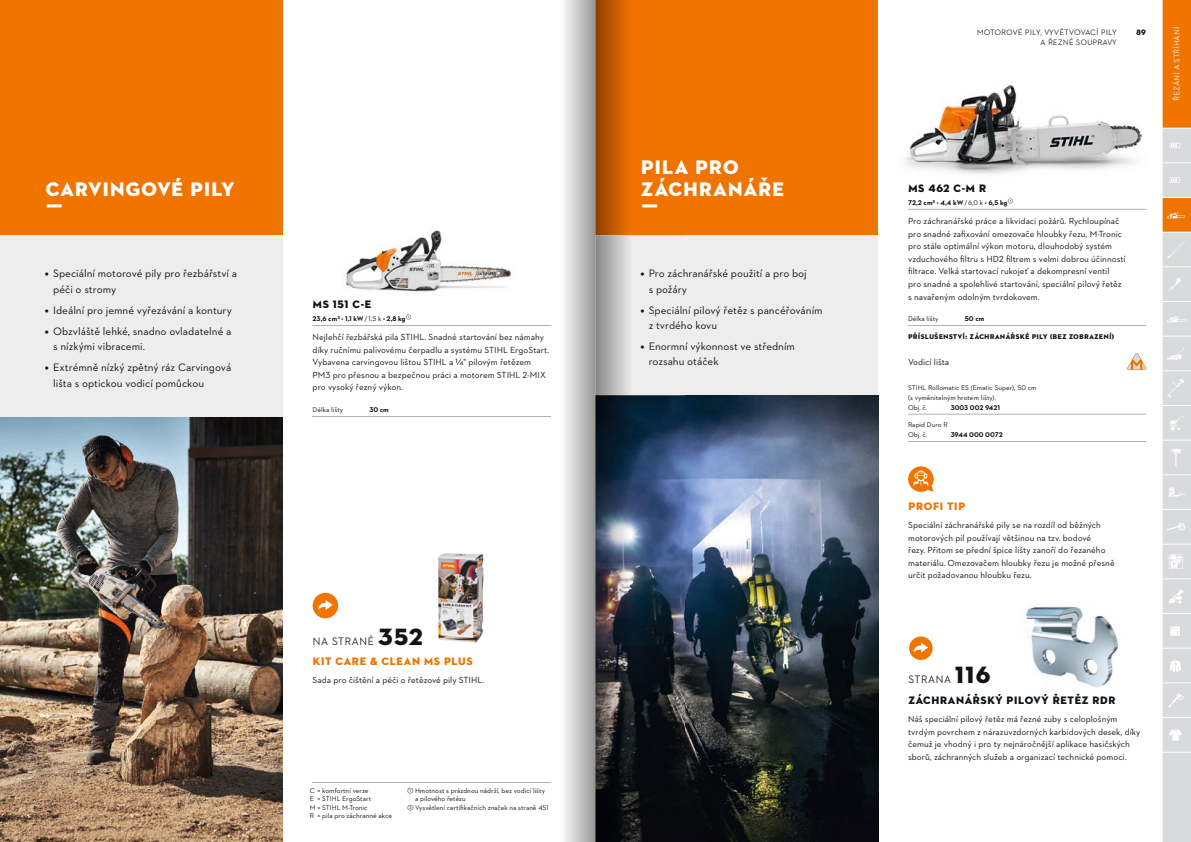
<style>
.page{position:relative;width:1191px;height:842px;background:#fff}
.page>*{position:absolute;margin:0;border:0;box-sizing:border-box;transform-origin:0 0}
.t1{font:20px/22px "STIHL Contraface Display Titling";letter-spacing:-.01em;color:#fff}
.t2{font:11px/15.4px "STIHL Contraface Text";color:#111414}
.t3{font:11px "STIHL Contraface Display Titling";color:#111414}
.t4{font:11px "STIHL Contraface Display Titling";color:#f07400}
.t5{font:500 11px "STIHL Contraface Display";color:#111414}
.t6{font:11px "STIHL Contraface Text";color:#151615}
.t7{font:9px/12.6px "STIHL Contraface Text";color:#111414}
.t8{font:500 8px "STIHL Contraface Display";letter-spacing:-.01em;color:#111414}
.t9{font:500 8px "STIHL Contraface Display";letter-spacing:-.01em;color:#fff}
.t10{font:8px "STIHL Contraface Display Titling";color:#111414}
.t11{font:7px/9.8px "STIHL Contraface Text";color:#111414}
.t12{font:700 7px "STIHL Contraface Text";color:#111414}
.t13{font:7px "STIHL Contraface Display Titling";color:#111414}
.s1{font-weight:400}
.s2{color:#151615}
.s3{font-family:"STIHL Contraface Display Titling";font-weight:400;font-size:24px}
.s4{font-family:"STIHL Contraface Display";font-weight:500}
</style>
<div class="page">
<svg style="left:1127px;top:353px;width:19px;height:17px"></svg>
<img style="left:906px;top:85px;width:236px;height:89px">
<img style="left:595px;top:395px;width:283px;height:447px">
<hr style="left:908px;top:209px;width:238px;height:1px;background:#b0b1b1">
<hr style="left:908px;top:325px;width:238px;height:1px;background:#b0b1b1">
<hr style="left:908px;top:414px;width:238px;height:1px;background:#b0b1b1">
<hr style="left:908px;top:441px;width:238px;height:1px;background:#b0b1b1">
<svg style="left:908px;top:466px;width:25px;height:26px"></svg>
<div style="left:595px;top:0;width:283px;height:235px;background:#f07400"></div>
<div style="left:595px;top:235px;width:283px;height:160px;background:#ededed"></div>
<img style="left:1026px;top:606px;width:92px;height:82px">
<div style="left:908px;top:636px;width:25px;height:24px;background:#f07400;border-radius:50%"></div>
<div style="left:908px;top:635px;width:25px;height:26px;border:1px solid #fff;border-radius:50%"></div>
<svg style="left:913px;top:642px;width:15px;height:11px"></svg>
<img style="left:438px;top:553px;width:45px;height:90px">
<div style="left:313px;top:593px;width:25px;height:25px;background:#f07400;border-radius:50%"></div>
<svg style="left:318px;top:600px;width:15px;height:10px"></svg>
<img style="left:0;top:416px;width:283px;height:426px">
<img style="left:345px;top:230px;width:161px;height:62px">
<hr style="left:313px;top:325px;width:238px;height:1px;background:#b0b1b1">
<hr style="left:313px;top:416px;width:238px;height:1px;background:#b0b1b1">
<div style="left:0;top:0;width:283px;height:235px;background:#f07400"></div>
<div style="left:0;top:235px;width:283px;height:181px;background:#ededed"></div>
<hr style="left:313px;top:782px;width:238px;height:1px;background:#b0b1b1">
<svg style="left:1162px;top:0;width:29px;height:842px"></svg>
<svg style="left:595px;top:0;width:90px;height:395px"></svg>
<div style="left:650px;top:342px;width:35px;height:10px;background:#ededed"></div>
<div style="left:649px;top:357px;width:36px;height:9px;background:#ededed"></div>
<svg style="left:506px;top:0;width:89px;height:842px"></svg>
<div style="left:506px;top:788px;width:39px;height:6px;background:#fff"></div>
<div style="left:506px;top:804px;width:30px;height:7px;background:#fff"></div>
<svg style="left:536px;top:805px;width:12px;height:5px"></svg>
<hr style="left:506px;top:325px;width:45px;height:1px;background:#afb1b1">
<hr style="left:506px;top:416px;width:45px;height:1px;background:#afb1b1">
<div style="left:506px;top:334px;width:38px;height:8px;background:#fff"></div>
<div style="left:506px;top:346px;width:43px;height:9px;background:#fff"></div>
<div style="left:506px;top:359px;width:25px;height:8px;background:#fff"></div>
<div style="left:506px;top:371px;width:40px;height:9px;background:#fff"></div>
<hr style="left:506px;top:782px;width:45px;height:1px;background:#afb1b1">
<h1 class="t1" style="left:45px;top:178px;width:191px">CARVINGOVÉ PILY<br>Ƒ</h1>
<p class="t2" style="left:53px;top:267px;width:185px;text-indent:-9px">● Speciální motorové pily pro řezbářství a péči o stromy</p>
<p class="t2" style="left:45px;top:303px;width:189px">● Ideální pro jemné vyřezávání a kontury</p>
<p class="t2" style="left:53px;top:324px;width:180px;text-indent:-9px">● Obzvláště lehké, snadno ovladatelné a s nízkými vibracemi.</p>
<p class="t2" style="left:53px;top:361px;width:180px;text-indent:-9px">● Extrémně nízký zpětný ráz Carvingová lišta s optickou vodicí pomůckou</p>
<p class="t3" style="left:313px;top:298px;width:60px">MS 151 C-E</p>
<p class="t12" style="left:313px;top:316px;width:100px">23,6 cm3 • 1,1 kW<span class="s1">/ 1,5 k</span> • 2,8 kg<sup>①</sup></p>
<p class="t7" style="left:313px;top:331px;width:238px">Nejlehčí řezbářská pila STIHL. Snadné startování b<span class="s2">ez námahy </span>díky ručnímu palivovému čerpadlu a systému STIH<span class="s2">L ErgoStart.<br></span>Vybavena carvingovou lištou STIHL a ¼" pilovým ř<span class="s2">etězem </span>PM3 pro přesnou a bezpečnou práci a motorem S<span class="s2">TIHL 2-MIX </span>pro vysoký řezný výkon.</p>
<p class="t11" style="left:313px;top:406px;width:32px">Délka lišty</p>
<p class="t12" style="left:369px;top:407px;width:21px">30 cm</p>
<p class="t5" style="left:313px;top:634px;width:112px">NA STRANĚ <span class="s3">352</span></p>
<p class="t4" style="left:313px;top:655px;width:162px">KIT CARE &amp; CLEAN MS PLUS</p>
<p class="t7" style="left:313px;top:675px;width:173px">Sada pro čištění a péči o řetězové pily STIHL.</p>
<p class="t11" style="left:310px;top:787px;width:84px;line-height:8.4px">C = komfortní verze<br>E = STIHL ErgoStart<br>M = STIHL M-Tronic<br>R = pila pro záchranné akce</p>
<p class="t11" style="left:407px;top:786px;width:139px"><span class="s4">①</span> Hmotnost s prázdnou nádrží, b<span class="s2">ez vodicí lišty</span></p>
<p class="t11" style="left:415px;top:795px;width:52px">a pilového řetězu</p>
<p class="t11" style="left:407px;top:803px;width:143px"><span class="s4">②</span> Vysvětlení certifikačních znače<span class="s2">k na straně 451</span></p>
<h1 class="t1" style="left:640px;top:156px;width:145px">PILA PRO<br>ZÁCHRANÁŘE</h1>
<h1 class="t1" style="left:640px;top:200px;width:20px">Ƒ</h1>
<p class="t2" style="left:640px;top:267px;width:168px"><span class="s2">● Pro zách</span>ranářské použití a pro boj</p>
<p class="t2" style="left:648px;top:303px;width:175px;text-indent:-9px"><span class="s2">● Speciáln</span>í pilový řetěz s pancéřováním <span class="s2">z tvrdéh</span>o kovu</p>
<p class="t2" style="left:648px;top:340px;width:148px;text-indent:-9px"><span class="s2">● Enormn</span>í výkonnost ve středním <span class="s2">rozsahu</span> otáček</p>
<p class="t6" style="left:648px;top:285px;width:40px">s požáry</p>
<p class="t8" style="left:976px;top:28px;width:142px">MOTOROVÉ PILY, VYVĚTVOVACÍ PILY</p>
<p class="t10" style="left:1136px;top:28px;width:12px">89</p>
<p class="t8" style="left:1040px;top:37px;width:78px">A ŘEZNÉ SOUPRAVY</p>
<p class="t9" style="left:1172px;top:101px;width:76px;rotate:-90deg">ŘEZÁNÍ A STŘÍHÁNÍ</p>
<p class="t3" style="left:908px;top:182px;width:80px">MS 462 C-M R</p>
<p class="t12" style="left:908px;top:200px;width:107px">72,2 cm3 • 4,4 kW<span class="s1">/ 6,0 k</span> • 6,5 kg<sup>①</sup></p>
<p class="t7" style="left:908px;top:215px;width:219px">Pro záchranářské práce a likvidaci požárů. Rychloupínač pro snadné zafixování omezovače hloubky řezu, M-Tronic pro stále optimální výkon motoru, dlouhodobý systém vzduchového filtru s HD2 filtrem s velmi dobrou účinností filtrace. Velká startovací rukojeť a dekompresní ventil<br>pro snadné a spolehlivé startování, speciální pilový řetěz s navařeným odolným tvrdokovem.</p>
<p class="t11" style="left:908px;top:315px;width:32px">Délka lišty</p>
<p class="t12" style="left:964px;top:316px;width:21px">50 cm</p>
<p class="t13" style="left:908px;top:332px;width:208px">PŘÍSLUŠENSTVÍ: ZÁCHRANÁŘSKÉ PILY (BEZ ZOBRAZENÍ)</p>
<p class="t7" style="left:908px;top:357px;width:43px">Vodicí lišta</p>
<p class="t11" style="left:908px;top:384px;width:130px">STIHL Rollomatic ES (Ematic Super), 50 cm (s vyměnitelným hrotem lišty).<br>Obj. č.</p>
<p class="t12" style="left:950px;top:405px;width:51px">3003 002 9421</p>
<p class="t11" style="left:908px;top:421px;width:41px">Rapid Duro R<br>Obj. č.</p>
<p class="t12" style="left:950px;top:432px;width:54px">3944 000 0072</p>
<p class="t4" style="left:908px;top:499px;width:59px">PROFI TIP</p>
<p class="t7" style="left:908px;top:519px;width:208px">Speciální záchranářské pily se na rozdíl od běžných motorových pil používají většinou na tzv. bodové<br>řezy. Přitom se přední špice lišty zanoří do řezaného materiálu. Omezovačem hloubky řezu je možné přesně určit požadovanou hloubku řezu.</p>
<p class="t5" style="left:908px;top:673px;width:85px">STRANA <span class="s3">116</span></p>
<p class="t3" style="left:908px;top:693px;width:209px">ZÁCHRANÁŘSKÝ PILOVÝ ŘETĚZ RDR</p>
<p class="t7" style="left:908px;top:713px;width:234px">Náš speciální pilový řetěz má řezné zuby s celoplošným tvrdým povrchem z nárazuvzdorných karbidových desek, díky čemuž je vhodný i pro ty nejnáročnější aplikace hasičských sborů, záchranných služeb a organizací technické pomoci.</p>
</div>
